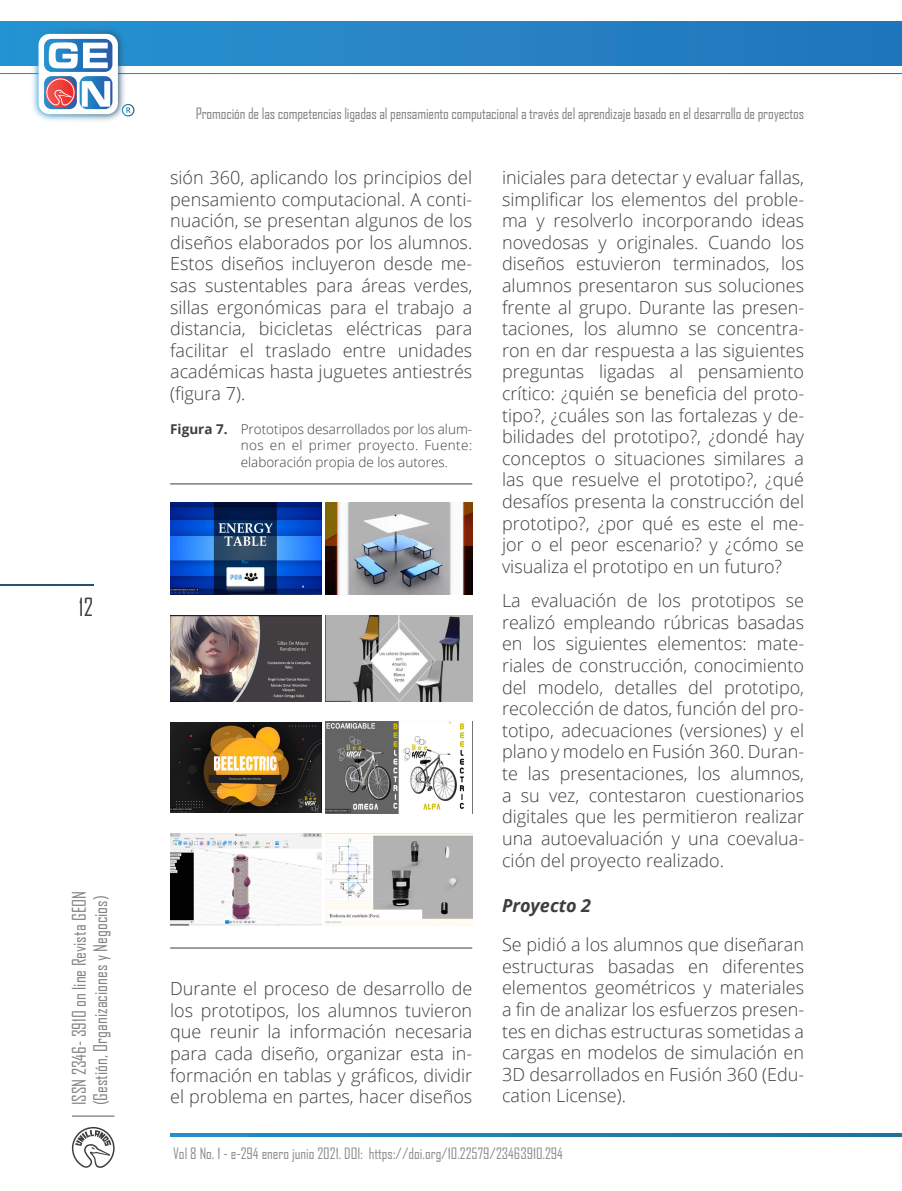
<style>
.page{position:relative;width:902px;height:1191px;background:#fff}
.page>*{position:absolute;margin:0;border:0;box-sizing:border-box;transform-origin:0 0}
.t1{font:24px "Agency FB";color:#3e3e3f}
.Cuerpo_de_Texto{font:300 18px/21.6px "Open Sans";color:#3e3e3f;text-align:justify}
.t2{font:18px/21.6px "Agency FB";color:#808285}
.N2{font:italic 700 18px "Open Sans";color:#3e3e3f}
.t3{font:15px "Agency FB";letter-spacing:-.01em;color:#808285}
.t4{font:15px "Agency FB";color:#8b8d90}
.Titulo_grafico{font:300 13.5px/16.5px "Open Sans";color:#3e3e3f;text-align:justify}
.s1{font-weight:700}
</style>
<div class="page">
<div style="left:1px;top:22px;width:900px;height:43px;background:#2781c4"></div>
<img style="left:0;top:21px;width:173px;height:100px">
<div style="left:39px;top:34px;width:79px;height:80px;background:#fdfdfd;border-radius:11px"></div>
<svg style="left:44px;top:39px;width:68px;height:70px"></svg>
<hr style="left:72px;top:1115px;width:42px;height:1px;background:#57585a">
<svg style="left:72px;top:1126px;width:43px;height:42px"></svg>
<svg style="left:170px;top:1133px;width:731px;height:4px;background:#217fb1"></svg>
<hr style="left:0;top:584px;width:93px;height:1px;background:#275172">
<hr style="left:170px;top:483px;width:302px;height:1px;background:#3e3e3f">
<hr style="left:170px;top:947px;width:302px;height:1px;background:#3e3e3f">
<img style="left:170px;top:502px;width:151px;height:93px">
<img style="left:326px;top:502px;width:146px;height:93px">
<img style="left:170px;top:616px;width:151px;height:85px">
<img style="left:326px;top:615px;width:146px;height:86px">
<img style="left:170px;top:722px;width:151px;height:91px">
<img style="left:326px;top:722px;width:139px;height:92px">
<img style="left:170px;top:833px;width:151px;height:92px">
<img style="left:325px;top:833px;width:147px;height:92px">
<h1 class="t1" style="left:79px;top:592px;width:16px">12</h1>
<p class="t2" style="left:68px;top:1105px;width:216px;rotate:-90deg">ISSN 2346- 3910 on line Revista GEON (Gestión, Organizaciones y Negocios)</p>
<p class="t3" style="left:196px;top:105px;width:609px">Promoción de las competencias ligadas al pensamiento computacional a través del aprendizaje basado en el desarrollo de proyectos</p>
<p class="Cuerpo_de_Texto" style="left:170px;top:166px;width:303px">sión 360, aplicando los principios del pensamiento computacional. A conti&shy;nuación, se presentan algunos de los diseños elaborados por los alumnos.<br>Estos diseños incluyeron desde me&shy;sas sustentables para áreas verdes, sillas ergonómicas para el trabajo a distancia, bicicletas eléctricas para facilitar el traslado entre unidades académicas hasta juguetes antiestrés (figura 7).</p>
<p class="Titulo_grafico" style="left:241px;top:420px;width:233px;text-indent:-70px"><span class="s1">Figura 7.</span> Prototipos desarrollados por los alum&shy;nos en el primer proyecto. Fuente: elaboración propia de los autores.</p>
<p class="Cuerpo_de_Texto" style="left:170px;top:977px;width:303px">Durante el proceso de desarrollo de los prototipos, los alumnos tuvieron que reunir la información necesaria para cada diseño, organizar esta in&shy;formación en tablas y gráficos, dividir el problema en partes, hacer diseños</p>
<p class="Cuerpo_de_Texto" style="left:502px;top:166px;width:303px">iniciales para detectar y evaluar fallas, simplificar los elementos del proble&shy;ma y resolverlo incorporando ideas novedosas y originales. Cuando los diseños estuvieron terminados, los alumnos presentaron sus soluciones frente al grupo. Durante las presen&shy;taciones, los alumno se concentra&shy;ron en dar respuesta a las siguientes preguntas ligadas al pensamiento crítico: ¿quién se beneficia del proto&shy;tipo?, ¿cuáles son las fortalezas y de&shy;bilidades del prototipo?, ¿dondé hay conceptos o situaciones similares a las que resuelve el prototipo?, ¿qué desafíos presenta la construcción del prototipo?, ¿por qué es este el me&shy;jor o el peor escenario? y ¿cómo se visualiza el prototipo en un futuro?</p>
<p class="Cuerpo_de_Texto" style="left:502px;top:589px;width:303px">La evaluación de los prototipos se realizó empleando rúbricas basadas en los siguientes elementos: mate&shy;riales de construcción, conocimiento del modelo, detalles del prototipo, recolección de datos, función del pro&shy;totipo, adecuaciones (versiones) y el plano y modelo en Fusión 360. Duran&shy;te las presentaciones, los alumnos, a su vez, contestaron cuestionarios digitales que les permitieron realizar una autoevaluación y una coevalua&shy;ción del proyecto realizado.</p>
<p class="N2" style="left:502px;top:893px;width:91px">Proyecto 2</p>
<p class="Cuerpo_de_Texto" style="left:502px;top:933px;width:303px">Se pidió a los alumnos que diseñaran estructuras basadas en diferentes elementos geométricos y materiales a fin de analizar los esfuerzos presen&shy;tes en dichas estructuras sometidas a cargas en modelos de simulación en 3D desarrollados en Fusión 360 (Edu&shy;cation License).</p>
<p class="t4" style="left:173px;top:1144px;width:391px">Vol 8 No. 1 - e-294 enero junio 2021. DOI: https://doi.org/10.22579/23463910.294</p>
</div>
